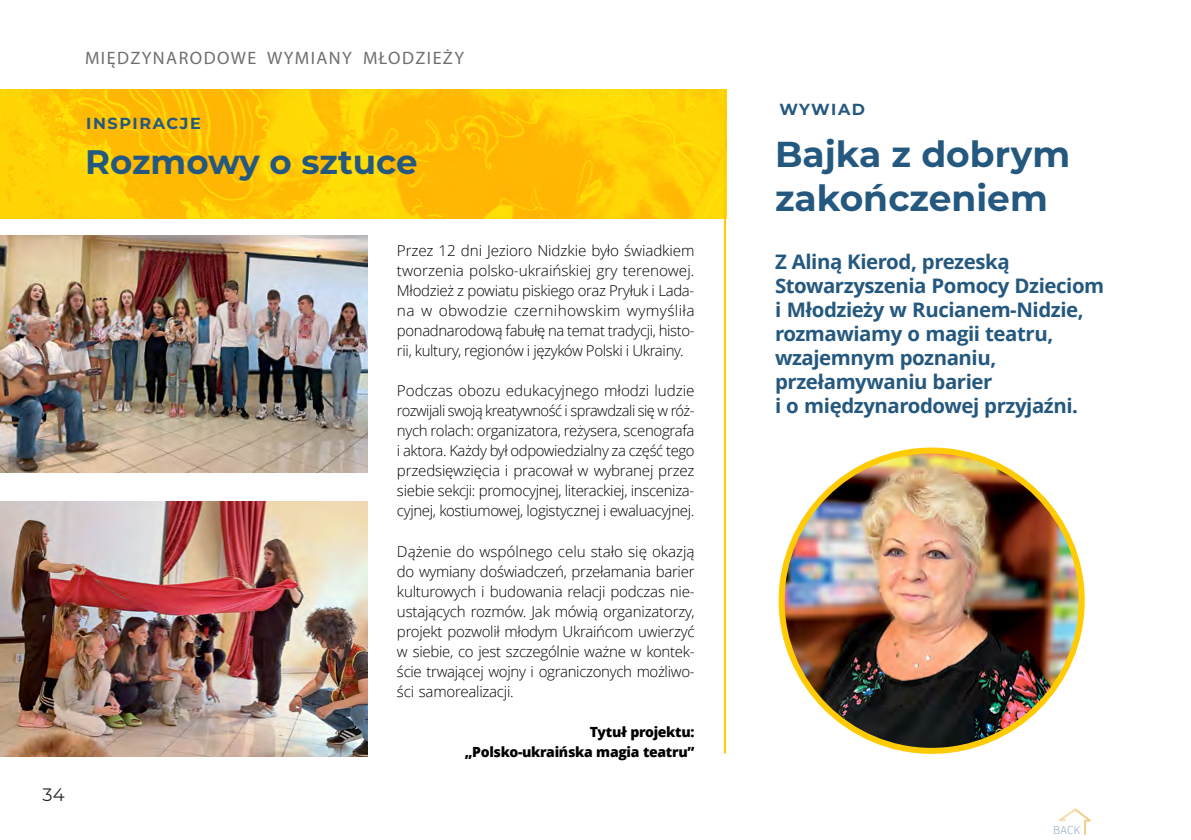
<style>
.page{position:relative;width:1191px;height:840px;background:#fff}
.page>*{position:absolute;margin:0;border:0;box-sizing:border-box;transform-origin:0 0}
.t1{font:700 36px/44px "Montserrat";color:#24587f}
.t2{font:700 34px "Montserrat";color:#24587f}
.t3{font:700 20px/24px "Open Sans";letter-spacing:-.02em;color:#24587f}
.t4{font:18px "Myriad Pro";letter-spacing:.08em;color:#6d6e71}
.t5{font:18px "Montserrat";color:#292829}
.t6{font:700 16px "Montserrat";letter-spacing:.1em;color:#24587f}
.t7{font:300 15px/20px "Open Sans";letter-spacing:-.02em;color:#000;text-align:justify}
.t8{font:800 14px/20px "Open Sans";letter-spacing:-.02em;color:#000;text-align:right}
.t9{font:300 12px "PF Square Sans Pro";color:#95aac4}
</style>
<div class="page">
<img style="left:0;top:89px;width:724px;height:129px">
<hr style="left:724px;top:89px;width:2px;height:664px;background:#ffcb05">
<img style="left:781px;top:450px;width:300px;height:300px;border-radius:150px">
<img style="left:0;top:235px;width:367px;height:237px">
<img style="left:0;top:501px;width:367px;height:255px">
<svg style="left:1059px;top:808px;width:32px;height:27px"></svg>
<p class="t5" style="left:43px;top:781px;width:24px">34</p>
<p class="t4" style="left:85px;top:47px;width:380px">MIĘDZYNARODOWE WYMIANY MŁODZIEŻY</p>
<p class="t6" style="left:779px;top:97px;width:87px">WYWIAD</p>
<p class="t6" style="left:86px;top:112px;width:116px">INSPIRACJE</p>
<h2 class="t2" style="left:85px;top:137px;width:334px">Rozmowy o sztuce</h2>
<h1 class="t1" style="left:775px;top:131px;width:297px">Bajka z dobrym zakończeniem</h1>
<p class="t7" style="left:397px;top:240px;width:299px">Przez 12 dni Jezioro Nidzkie było świadkiem tworzenia polsko-ukraińskiej gry terenowej.<br>Młodzież z powiatu piskiego oraz Pryłuk i Lada&shy;na w obwodzie czernihowskim wymyśliła ponadnarodową fabułę na temat tradycji, histo&shy;rii, kultury, regionów i języków Polski i Ukrainy.</p>
<p class="t7" style="left:397px;top:380px;width:299px">Podczas obozu edukacyjnego młodzi ludzie rozwijali swoją kreatywność i sprawdzali się w róż&shy;nych rolach: organizatora, reżysera, scenografa i aktora. Każdy był odpowiedzialny za część tego przedsięwzięcia i pracował w wybranej przez siebie sekcji: promocyjnej, literackiej, insceniza&shy;cyjnej, kostiumowej, logistycznej i ewaluacyjnej.</p>
<p class="t7" style="left:397px;top:540px;width:299px">Dążenie do wspólnego celu stało się okazją do wymiany doświadczeń, przełamania barier kulturowych i budowania relacji podczas nie&shy;ustających rozmów. Jak mówią organizatorzy, projekt pozwolił młodym Ukraińcom uwierzyć w siebie, co jest szczególnie ważne w kontek&shy;ście trwającej wojny i ograniczonych możliwo&shy;ści samorealizacji.</p>
<p class="t8" style="left:465px;top:720px;width:231px">Tytuł projektu: „Polsko-ukraińska magia teatru”</p>
<h3 class="t3" style="left:775px;top:249px;width:331px">Z Aliną Kierod, prezeską<br>Stowarzyszenia Pomocy Dzieciom i Młodzieży w Rucianem-Nidzie, rozmawiamy o magii teatru, wzajemnym poznaniu, przełamywaniu barier<br>i o międzynarodowej przyjaźni.</h3>
<p class="t9" style="left:1053px;top:822px;width:28px">BACK</p>
</div>
